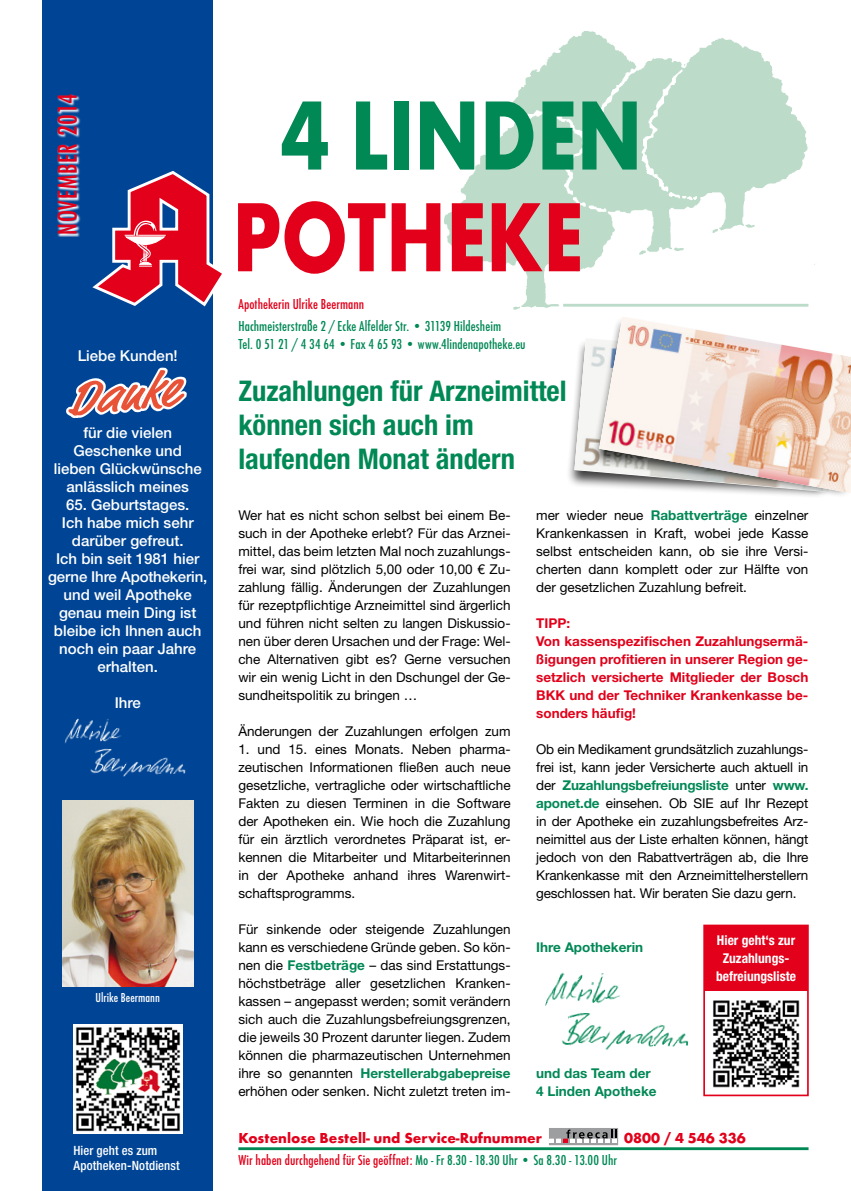
<style>
.page{position:relative;width:851px;height:1191px;background:#fff}
.page>*{position:absolute;margin:0;border:0;box-sizing:border-box;transform-origin:0 0}
.t1{font:700 102px "Futura T";color:#085;scale:.8 1}
.t2{font:700 102px "Futura T";color:#e2001a;scale:.8 1}
.t3{font:italic 700 50.1px "Market";color:#e85236}
.t4{font:700 condensed 28.5px/34.2px "Helvetica Neue LT Std";color:#085}
.t5{font:500 condensed 28.5px "Futura T";letter-spacing:.02em;color:#e2001a}
.t6{font:500 15px/18px "Helvetica Neue LT Std";color:#fff;text-align:center}
.t7{font:500 condensed 15px/18px "Futura T";letter-spacing:.005em;color:#085}
.t8{font:500 condensed 15px "Futura T";letter-spacing:.005em;color:#e2001a}
.t9{font:700 15px "Futura T";color:#e2001a}
.t10{font:13.5px/18px "Helvetica Neue LT Std";color:#000;text-align:justify}
.t11{font:700 13.5px/18px "Helvetica Neue LT Std";color:#e2001a}
.t12{font:700 13.5px/18px "Helvetica Neue LT Std";color:#085}
.t13{font:700 condensed 13.5px/18px "Helvetica Neue LT Std";color:#fff;text-align:center}
.t14{font:500 condensed 13.5px "Futura T";letter-spacing:.005em;color:#fff}
.t15{font:500 condensed 12.75px/15.3px "Helvetica Neue LT Std";letter-spacing:.01em;color:#fff}
.s1{font-weight:700;color:#085}
.s2{color:#085}
</style>
<div class="page">
<div style="left:565px;top:337px;width:264px;height:161px;background:#000;opacity:.75"></div>
<div style="left:590px;top:317px;width:260px;height:181px;background:#000;opacity:.75"></div>
<svg style="left:574px;top:317px;width:25px;height:164px"></svg>
<img style="left:599px;top:317px;width:251px;height:176px">
<div style="left:704px;top:925px;width:103px;height:170px;background:#e2001a"></div>
<img style="left:706px;top:991px;width:99px;height:102px">
<div style="left:703px;top:924px;width:105px;height:172px;border:2px solid #e2001a"></div>
<div style="left:43px;top:0;width:170px;height:1191px;background:#004595"></div>
<svg style="left:57px;top:94px;width:24px;height:143px"></svg>
<img style="left:90px;top:748px;width:96px;height:29px">
<img style="left:65px;top:718px;width:56px;height:26px">
<img style="left:561px;top:1013px;width:128px;height:37px">
<img style="left:545px;top:972px;width:75px;height:34px">
<img style="left:63px;top:801px;width:130px;height:185px">
<img style="left:73px;top:1024px;width:109px;height:109px">
<img style="left:444px;top:31px;width:371px;height:278px">
<svg style="left:92px;top:171px;width:130px;height:136px"></svg>
<hr style="left:563px;top:304px;width:245px;height:3px;background:#bcdbc9">
<svg style="left:549px;top:1128px;width:69px;height:17px"></svg>
<hr style="left:238px;top:1147px;width:570px;height:3px;background:#085">
<svg style="left:66px;top:367px;width:121px;height:52px"></svg>
<h3 class="t5" style="left:51px;top:235px;width:143px;rotate:-90deg">November 2014</h3>
<p class="t6" style="left:78px;top:346px;width:102px">Liebe Kunden!</p>
<h2 class="t3" style="left:64px;top:369px;width:111px;rotate:-5deg">Danke</h2>
<p class="t6" style="left:54px;top:423px;width:149px">für die vielen<br>Geschenke und lieben Glückwünsche anlässlich meines</p>
<p class="t6" style="left:48px;top:495px;width:160px">65. Geburtstages.<br>Ich habe mich sehr darüber gefreut.<br>Ich bin seit 1981 hier gerne Ihre Apothekerin, und weil Apotheke genau mein Ding ist bleibe ich Ihnen auch noch ein paar Jahre erhalten.</p>
<p class="t6" style="left:115px;top:693px;width:28px">Ihre</p>
<p class="t14" style="left:95px;top:990px;width:66px">Ulrike Beermann</p>
<p class="t15" style="left:73px;top:1142px;width:108px">Hier geht es zum<br>Apotheken-Notdienst</p>
<h1 class="t1" style="left:281px;top:75px;width:453px">4 Linden</h1>
<h1 class="t2" style="left:232px;top:177px;width:440px">potheke</h1>
<p class="t8" style="left:238px;top:295px;width:127px">Apothekerin Ulrike Beermann</p>
<p class="t7" style="left:238px;top:316px;width:289px">Hachmeisterstraße 2 / Ecke Alfelder Str. • 31139 Hildesheim<br>Tel. 0 51 21 / 4 34 64 • Fax 4 65 93 • www.4lindenapotheke.eu</p>
<h3 class="t4" style="left:238px;top:373px;width:330px">Zuzahlungen für Arzneimittel können sich auch im laufenden Monat ändern</h3>
<p class="t10" style="left:238px;top:506px;width:274px">Wer hat es nicht schon selbst bei einem Be&shy;such in der Apotheke erlebt? Für das Arznei&shy;mittel, das beim letzten Mal noch zuzahlungs&shy;frei war, sind plötzlich 5,00 oder 10,00 € Zu&shy;zahlung fällig. Änderungen der Zuzahlungen für rezeptpflichtige Arzneimittel sind ärgerlich und führen nicht selten zu langen Diskussio&shy;nen über deren Ursachen und der Frage: Wel&shy;che Alternativen gibt es? Gerne versuchen wir ein wenig Licht in den Dschungel der Ge&shy;sundheitspolitik zu bringen …</p>
<p class="t10" style="left:238px;top:722px;width:274px">Änderungen der Zuzahlungen erfolgen zum</p>
<p class="t10" style="left:238px;top:740px;width:274px">1. und 15. eines Monats. Neben pharma&shy;zeutischen Informationen fließen auch neue gesetzliche, vertragliche oder wirtschaftliche Fakten zu diesen Terminen in die Software der Apotheken ein. Wie hoch die Zuzahlung für ein ärztlich verordnetes Präparat ist, er&shy;kennen die Mitarbeiter und Mitarbeiterinnen in der Apotheke anhand ihres Warenwirt&shy;schaftsprogramms.</p>
<p class="t10" style="left:238px;top:920px;width:274px">Für sinkende oder steigende Zuzahlungen kann es verschiedene Gründe geben. So kön&shy;nen die <span class="s1">Festbeträge</span> – das sind Erstattungs&shy;höchstbeträge aller gesetzlichen Kranken&shy;kassen – angepasst werden; somit verändern sich auch die Zuzahlungsbefreiungsgrenzen, die jeweils 30 Prozent darunter liegen. Zudem können die pharmazeutischen Unternehmen ihre so genannten <span class="s1">Herstellerabgabepreise </span>erhöhen oder senken. Nicht zuletzt treten im-</p>
<p class="t10" style="left:536px;top:506px;width:274px">mer wieder neue <span class="s1">Rabattverträge</span> einzelner Krankenkassen in Kraft, wobei jede Kasse selbst entscheiden kann, ob sie ihre Versi&shy;cherten dann komplett oder zur H älfte von der gesetzlichen Zuzahlung befreit.</p>
<p class="t11" style="left:536px;top:614px;width:274px">TIPP:<br>Von kassenspezifischen Zuzahlungsermä&shy;ßigungen profitieren in unserer Region ge&shy;setzlich versicherte Mitglieder der Bosch<br>BKK und der Techniker Krankenkasse be&shy;sonders häufig!</p>
<p class="t10" style="left:536px;top:740px;width:274px">Ob ein Medikament grundsätzlich zuzahlungs&shy;frei ist, kann jeder Versicherte auch aktuell in der <span class="s1">Zuzahlungsbefreiungsliste</span> unter <span class="s1">www. aponet.de</span> einsehen. Ob SIE auf Ihr Rezept in der Apotheke ein zuzahlungsbefreites Arz&shy;neimittel aus der Liste erhalten können, hängt jedoch von den Rabattverträgen ab, die Ihre Krankenkasse mit den Arzneimittelherstellern geschlossen hat. Wir beraten Sie dazu gern.</p>
<p class="t12" style="left:536px;top:938px;width:108px">Ihre Apothekerin</p>
<p class="t12" style="left:536px;top:1064px;width:122px">und das Team der<br>4 Linden Apotheke</p>
<p class="t13" style="left:716px;top:931px;width:81px">Hier geht‘s zur<br>Zuzahlungs&shy;befreiungsliste</p>
<p class="t9" style="left:238px;top:1129px;width:305px">Kostenlose Bestell- und Service-Rufnummer</p>
<p class="t9" style="left:624px;top:1129px;width:123px">0800 / 4 546 336</p>
<p class="t8" style="left:238px;top:1151px;width:380px">Wir haben durchgehend für Sie geöffnet: <span class="s2">Mo - Fr 8.30 - 18.30 Uhr • Sa 8.30 - 13.00 Uhr</span></p>
</div>
